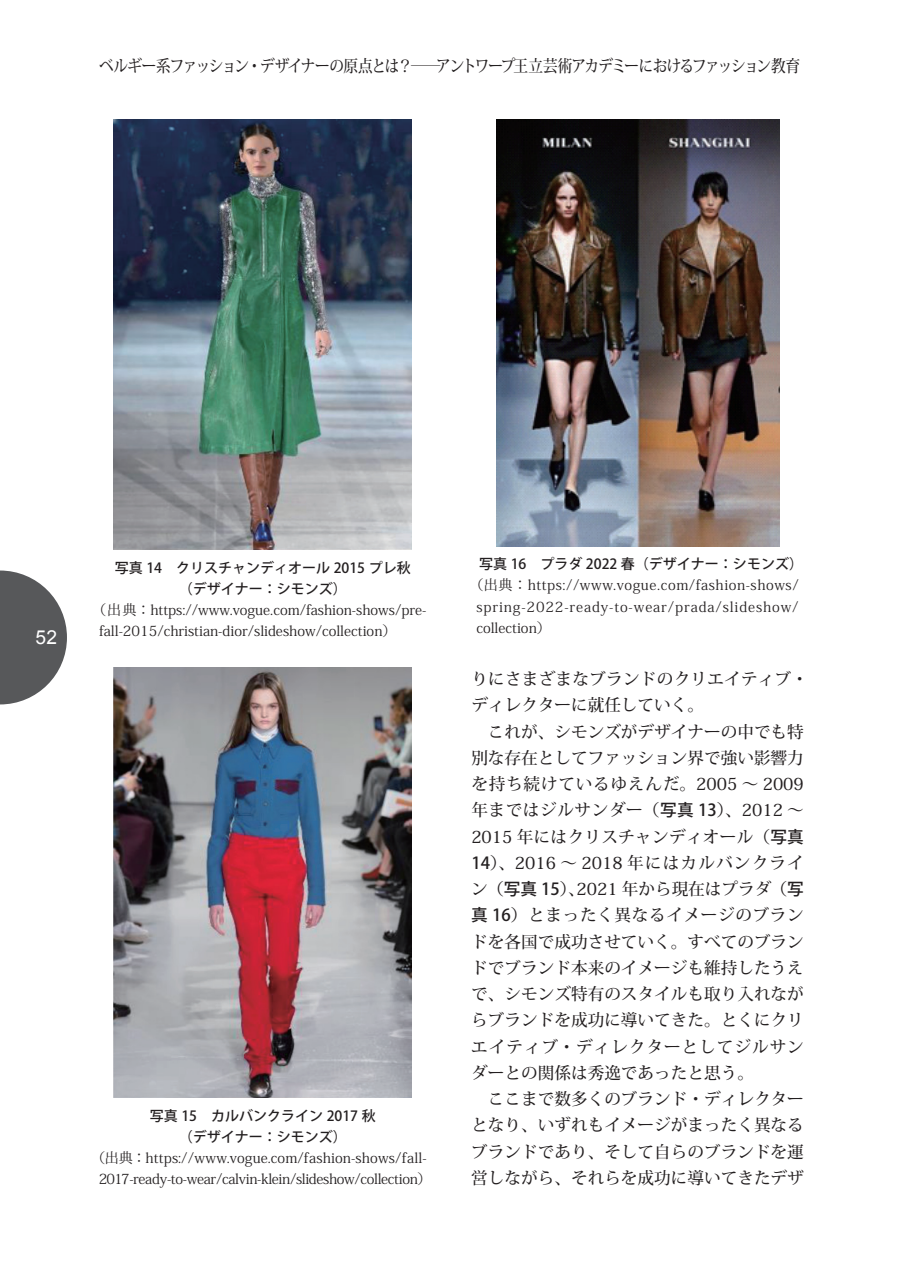
<style>
.page{position:relative;width:903px;height:1275px;background:#fff}
.page>*{position:absolute;margin:0;border:0;box-sizing:border-box;transform-origin:0 0}
.t1{font:19.25px "Arial";color:#fff}
.t2{font:500 16.62px/26.2px "Koz Min Pr 6 N";color:#231f20;text-align:justify}
.t3{font:500 16.62px "Koz Min Pr 6 N";letter-spacing:-.09em;color:#231f20;scale:.88 1}
.t4{font:14px/21px "Koz Min Pr 6 N";color:#231f20}
.t5{font:14px/21px "Koz Min Pr 6 N";letter-spacing:-.02em;color:#231f20;text-align:center}
.t6{font:500 14px/21px "Koz Go Pr 6 N";color:#231f20;text-align:center}
.s1{font-family:"Koz Go Pr 6 N"}
</style>
<div class="page">
<svg style="left:0;top:570px;width:67px;height:134px"></svg>
<img style="left:114px;top:119px;width:298px;height:430px">
<img style="left:114px;top:668px;width:298px;height:430px">
<img style="left:496px;top:120px;width:284px;height:426px">
<p class="t3" style="left:99px;top:57px;width:798px">ベルギー系ファッション・デザイナーの原点とは？―アントワープ王立芸術アカデミーにおけるファッション教育</p>
<p class="t1" style="left:36px;top:625px;width:23px">52</p>
<p class="t6" style="left:115px;top:557px;width:297px">写真 14　クリスチャンディオール 2015 プレ秋（デザイナー：シモンズ）</p>
<p class="t4" style="left:99px;top:599px;width:329px;text-indent:-7px">（出典：https://www.vogue.com/fashion-shows/pre&shy;fall-2015/christian-dior/slideshow/collection）</p>
<p class="t6" style="left:150px;top:1106px;width:227px">写真 15　カルバンクライン 2017 秋（デザイナー：シモンズ）</p>
<p class="t5" style="left:91px;top:1148px;width:342px">（出典：https://www.vogue.com/fashion-shows/fall-<br>2017-ready-to-wear/calvin-klein/slideshow/collection）</p>
<p class="t6" style="left:479px;top:554px;width:325px">写真 16　プラダ 2022 春（デザイナー：シモンズ）</p>
<p class="t4" style="left:476px;top:575px;width:324px;text-align:justify;text-indent:-7px">（出典：https://www.vogue.com/fashion-shows/ spring-2022-ready-to-wear/prada/slideshow/ collection）</p>
<p class="t2" style="left:471px;top:666px;width:338px">りにさまざまなブランドのクリエイティブ・ディレクターに就任していく。</p>
<p class="t2" style="left:471px;top:719px;width:334px;text-indent:17px">これが、シモンズがデザイナーの中でも特別な存在としてファッション界で強い影響力を持ち続けているゆえんだ。2005 ～ 2009年まではジルサンダー（<span class="s1">写真 13</span>）、2012 ～2015 年にはクリスチャンディオール（<span class="s1">写真14</span>）、2016 ～ 2018 年にはカルバンクライン（<span class="s1">写真 15</span>）、2021 年から現在はプラダ（<span class="s1">写真 16</span>）とまったく異なるイメージのブランドを各国で成功させていく。すべてのブランドでブランド本来のイメージも維持したうえで、シモンズ特有のスタイルも取り入れながらブランドを成功に導いてきた。とくにクリエイティブ・ディレクターとしてジルサンダーとの関係は秀逸であったと思う。</p>
<p class="t2" style="left:471px;top:1086px;width:334px;text-indent:17px">ここまで数多くのブランド・ディレクターとなり、いずれもイメージがまったく異なるブランドであり、そして自らのブランドを運営しながら、それらを成功に導いてきたデザ</p>
</div>
